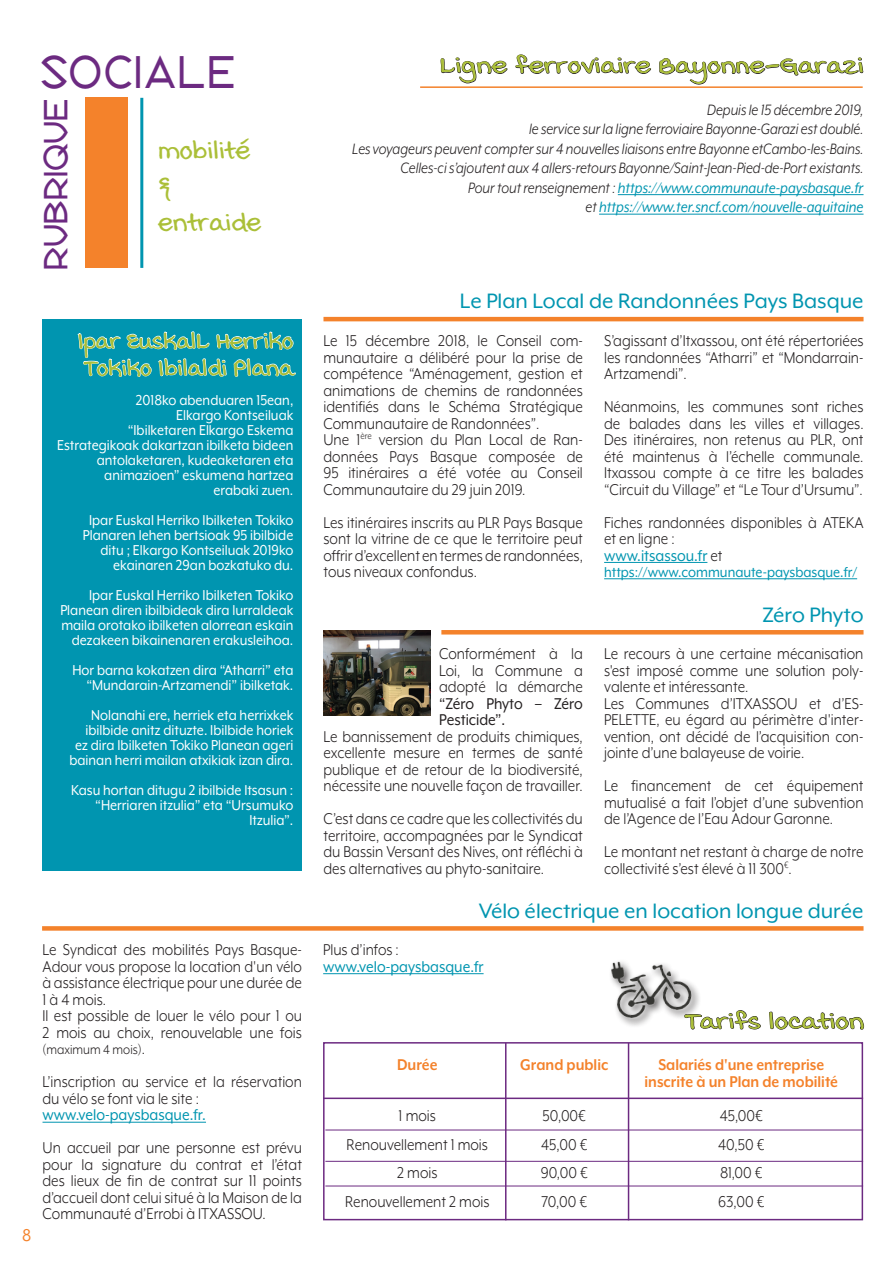
<style>
.page{position:relative;width:893px;height:1263px;background:#fff}
.page>*{position:absolute;margin:0;border:0;box-sizing:border-box;transform-origin:0 0}
.t1{font:45px "Republik Sans ICG 01";letter-spacing:.05em;color:#6c2a81;scale:.9 1}
.t2{font:33px "Republik Sans ICG 01";color:#6c2a81}
.t3{font:700 30px/36px "Swister";color:#abbf38}
.t4{font:700 27px "Swister";letter-spacing:.01em;color:#abbf38;scale:1.14 1}
.t5{font:700 27px/27px "Swister";letter-spacing:.01em;color:#abbf38}
.t6{font:24px "Mr Eaves XL Mod OT";color:#0095b0}
.t7{font:19.5px "Mr Eaves XL Mod OT";color:#f4822b;scale:.9 1}
.t8{font:18px/16.5px "Mr Eaves XL Mod OT";color:#231f20;text-align:justify;scale:.9 1}
.t9{font:700 18px/16.5px "Mr Eaves XL Mod OT";color:#f4822b;text-align:center;scale:.9 1}
.t10{font:18px "Mr Eaves XL Mod OT";color:#0095b0;scale:.9 1}
.t11{font:18px/16.5px "Mr Eaves XL Mod OT";color:#231f20;scale:.9 1}
.t12{font:italic 17.25px/19.5px "Mr Eaves XL Mod OT";color:#231f20;text-align:right;scale:.9 1}
.t13{font:16.5px/15px "Mr Eaves XL Mod OT";color:#fff;text-align:right;scale:.9 1}
.t14{font:16.5px "Mr Eaves XL Mod OT";color:#0095b0;scale:.9 1}
.t15{font:15px "Mr Eaves XL Mod OT";color:#231f20;scale:.9 1}
.s1{font-size:18px}
.s2{color:#0095b0}
</style>
<div class="page">
<div style="left:85px;top:98px;width:43px;height:170px;background:#f4822b"></div>
<hr style="left:140px;top:98px;width:3px;height:170px;background:#0095b0">
<hr style="left:420px;top:86px;width:443px;height:2px;background:#f4822b">
<svg style="left:440px;top:57px;width:68px;height:31px"></svg>
<svg style="left:515px;top:54px;width:136px;height:20px"></svg>
<svg style="left:659px;top:57px;width:204px;height:28px"></svg>
<hr style="left:618px;top:194px;width:245px;height:1px;background:#0095b0">
<hr style="left:599px;top:214px;width:264px;height:1px;background:#0095b0">
<hr style="left:604px;top:562px;width:103px;height:1px;background:#0095b0">
<hr style="left:604px;top:578px;width:253px;height:1px;background:#0095b0">
<hr style="left:323px;top:317px;width:540px;height:4px;background:#f4822b">
<hr style="left:441px;top:630px;width:422px;height:4px;background:#f4822b">
<img style="left:611px;top:961px;width:88px;height:65px">
<hr style="left:43px;top:1122px;width:163px;height:1px;background:#0095b0">
<hr style="left:323px;top:973px;width:161px;height:1px;background:#0095b0">
<div style="left:42px;top:926px;width:821px;height:5px;background:#f4822b"></div>
<div style="left:323px;top:1042px;width:540px;height:178px;border:2px solid #6c2a81"></div>
<svg style="left:684px;top:1010px;width:77px;height:20px"></svg>
<svg style="left:769px;top:1011px;width:95px;height:19px"></svg>
<hr style="left:323px;top:1097px;width:540px;height:2px;background:#6c2a81">
<hr style="left:325px;top:1129px;width:538px;height:1px;background:#6c2a81">
<hr style="left:325px;top:1161px;width:538px;height:1px;background:#6c2a81">
<hr style="left:325px;top:1185px;width:538px;height:1px;background:#6c2a81">
<hr style="left:505px;top:1043px;width:1px;height:177px;background:#6c2a81">
<hr style="left:628px;top:1043px;width:1px;height:177px;background:#6c2a81">
<div style="left:43px;top:319px;width:259px;height:552px;background:#0095b0"></div>
<svg style="left:78px;top:331px;width:218px;height:46px"></svg>
<img style="left:323px;top:631px;width:108px;height:84px">
<h1 class="t1" style="left:40px;top:40px;width:218px">SOCIALE</h1>
<h2 class="t2" style="left:33px;top:270px;width:173px;rotate:-90deg">RUBRIQUE</h2>
<h3 class="t3" style="left:158px;top:132px;width:105px">mobilité &amp; entraide</h3>
<h3 class="t5" style="left:78px;top:327px;width:217px">Ipar EuskalL Herriko<br>Tokiko Ibilaldi Plana</h3>
<p class="t13" style="left:57px;top:392px;width:264px">2018ko abenduaren 15ean,<br>Elkargo Kontseiluak<br>“Ibilketaren Elkargo Eskema<br>Estrategikoak dakartzan ibilketa bideen antolaketaren, kudeaketaren eta animazioen” eskumena hartzea erabaki zuen.</p>
<p class="t13" style="left:83px;top:512px;width:236px">Ipar Euskal Herriko Ibilketen Tokiko Planaren lehen bertsioak 95 ibilbide ditu ; Elkargo Kontseiluak 2019ko ekainaren 29an bozkatuko du.</p>
<p class="t13" style="left:60px;top:587px;width:260px">Ipar Euskal Herriko Ibilketen Tokiko Planean diren ibilbideak dira lurraldeak maila orotako ibilketen alorrean eskain dezakeen bikainenaren erakusleihoa.</p>
<p class="t13" style="left:72px;top:662px;width:247px">Hor barna kokatzen dira “Atharri” eta “Mundarain-Artzamendi” ibilketak.</p>
<p class="t13" style="left:69px;top:707px;width:250px">Nolanahi ere, herriek eta herrixkek ibilbide anitz dituzte. Ibilbide horiek ez dira Ibilketen Tokiko Planean ageri bainan herri mailan atxikiak izan dira.</p>
<p class="t13" style="left:71px;top:782px;width:249px">Kasu hortan ditugu 2 ibilbide Itsasun : “Herriaren itzulia” eta “Ursumuko<br>Itzulia”.</p>
<p class="t7" style="left:22px;top:1225px;width:12px">8</p>
<p class="t8" style="left:43px;top:942px;width:290px;text-align:left">Le Syndicat des mobilités Pays Basque-Adour vous propose la location d'un vélo à assistance électrique pour une durée de 1 à 4 mois.<br>Il est possible de louer le vélo pour 1 ou 2 mois au choix, renouvelable une fois</p>
<p class="t15" style="left:43px;top:1042px;width:115px">(maximum 4 mois)<span class="s1">.</span></p>
<p class="t8" style="left:43px;top:1074px;width:290px">L’inscription au service et la réservation du vélo se font via le site :</p>
<p class="t10" style="left:43px;top:1106px;width:183px">www.velo-paysbasque.fr.</p>
<p class="t8" style="left:43px;top:1140px;width:290px">Un accueil par une personne est prévu pour la signature du contrat et l’état des lieux de fin de contrat sur 11 points d’accueil dont celui situé à la Maison de la Communauté d’Errobi à ITXASSOU.</p>
<h3 class="t4" style="left:440px;top:46px;width:373px">Ligne ferroviaire Bayonne-Garazi</h3>
<p class="t12" style="left:352px;top:100px;width:570px">Depuis le 15 décembre 2019,<br>le service sur la ligne ferroviaire Bayonne-Garazi est doublé.<br>Les voyageurs peuvent compter sur 4 nouvelles liaisons entre Bayonne etCambo-les-Bains.<br>Celles-ci s’ajoutent aux 4 allers-retours Bayonne/Saint-Jean-Pied-de-Port existants.<br>Pour tout renseignement : <span class="s2">https://www.communaute-paysbasque.fr<br></span>et <span class="s2">https://www.ter.sncf.com/nouvelle-aquitaine</span></p>
<h3 class="t6" style="left:460px;top:289px;width:405px">Le Plan Local de Randonnées Pays Basque</h3>
<p class="t8" style="left:323px;top:332px;width:290px;text-align:left">Le 15 décembre 2018, le Conseil com&shy;munautaire a délibéré pour la prise de compétence “Aménagement, gestion et animations de chemins de randonnées identifiés dans le Schéma Stratégique Communautaire de Randonnées”.<br>Une 1<sup>ère</sup> version du Plan Local de Ran&shy;données Pays Basque composée de 95 itinéraires a été votée au Conseil Communautaire du 29 juin 2019.</p>
<p class="t8" style="left:323px;top:514px;width:290px">Les itinéraires inscrits au PLR Pays Basque sont la vitrine de ce que le territoire peut offrir d’excellent en termes de randonnées, tous niveaux confondus.</p>
<p class="t8" style="left:439px;top:646px;width:161px">Conformément à la Loi, la Commune a adopté la démarche</p>
<p class="t11" style="left:439px;top:695px;width:161px">“Zéro Phyto – Zéro<br>Pesticide”.</p>
<p class="t8" style="left:323px;top:728px;width:290px">Le bannissement de produits chimiques, excellente mesure en termes de santé publique et de retour de la biodiversité, nécessite une nouvelle façon de travailler.</p>
<p class="t8" style="left:323px;top:811px;width:290px">C’est dans ce cadre que les collectivités du territoire, accompagnées par le Syndicat du Bassin Versant des Nives, ont réfléchi à des alternatives au phyto-sanitaire.</p>
<p class="t8" style="left:604px;top:332px;width:290px">S’agissant d’Itxassou, ont été répertoriées les randonnées “Atharri” et “Mondarrain-Artzamendi”.</p>
<p class="t8" style="left:604px;top:398px;width:290px">Néanmoins, les communes sont riches de balades dans les villes et villages.<br>Des itinéraires, non retenus au PLR, ont été maintenus à l’échelle communale.<br>Itxassou compte à ce titre les balades “Circuit du Village” et “Le Tour d’Ursumu”.</p>
<p class="t8" style="left:604px;top:514px;width:290px;text-align:left">Fiches randonnées disponibles à ATEKA et en ligne :<br><span class="s2">www.itsassou.fr</span> et</p>
<p class="t14" style="left:604px;top:564px;width:283px">https://www.communaute-paysbasque.fr/</p>
<h3 class="t6" style="left:762px;top:602px;width:103px">Zéro Phyto</h3>
<p class="t8" style="left:604px;top:646px;width:290px;text-align:left">Le recours à une certaine mécanisation s'est imposé comme une solution poly&shy;valente et intéressante.<br>Les Communes d’ITXASSOU et d’ES-PELETTE, eu égard au périmètre d'inter&shy;vention, ont décidé de l’acquisition con&shy;jointe d’une balayeuse de voirie.</p>
<p class="t8" style="left:604px;top:778px;width:290px">Le financement de cet équipement mutualisé a fait l’objet d’une subvention de l’Agence de l’Eau Adour Garonne.</p>
<p class="t8" style="left:604px;top:844px;width:290px">Le montant net restant à charge de notre collectivité s’est élevé à 11 300<sup>€</sup>.</p>
<h3 class="t6" style="left:479px;top:898px;width:386px">Vélo électrique en location longue durée</h3>
<p class="t8" style="left:323px;top:942px;width:86px">Plus d’infos :</p>
<p class="t10" style="left:323px;top:957px;width:180px">www.velo-paysbasque.fr</p>
<h3 class="t4" style="left:685px;top:1001px;width:159px">Tarifs location</h3>
<p class="t9" style="left:397px;top:1056px;width:46px">Durée</p>
<p class="t9" style="left:520px;top:1056px;width:99px">Grand public</p>
<p class="t9" style="left:644px;top:1056px;width:217px">Salariés d'une entreprise inscrite à un Plan de mobilité</p>
<p class="t8" style="left:399px;top:1107px;width:43px">1 mois</p>
<p class="t8" style="left:543px;top:1107px;width:50px">50,00€</p>
<p class="t8" style="left:720px;top:1107px;width:50px">45,00€</p>
<p class="t8" style="left:347px;top:1136px;width:159px">Renouvellement 1 mois</p>
<p class="t8" style="left:541px;top:1136px;width:53px">45,00 €</p>
<p class="t8" style="left:718px;top:1136px;width:53px">40,50 €</p>
<p class="t8" style="left:397px;top:1164px;width:46px">2 mois</p>
<p class="t8" style="left:541px;top:1164px;width:54px">90,00 €</p>
<p class="t8" style="left:720px;top:1164px;width:49px">81,00 €</p>
<p class="t8" style="left:345px;top:1193px;width:162px">Renouvellement 2 mois</p>
<p class="t8" style="left:541px;top:1193px;width:52px">70,00 €</p>
<p class="t8" style="left:718px;top:1193px;width:53px">63,00 €</p>
</div>
